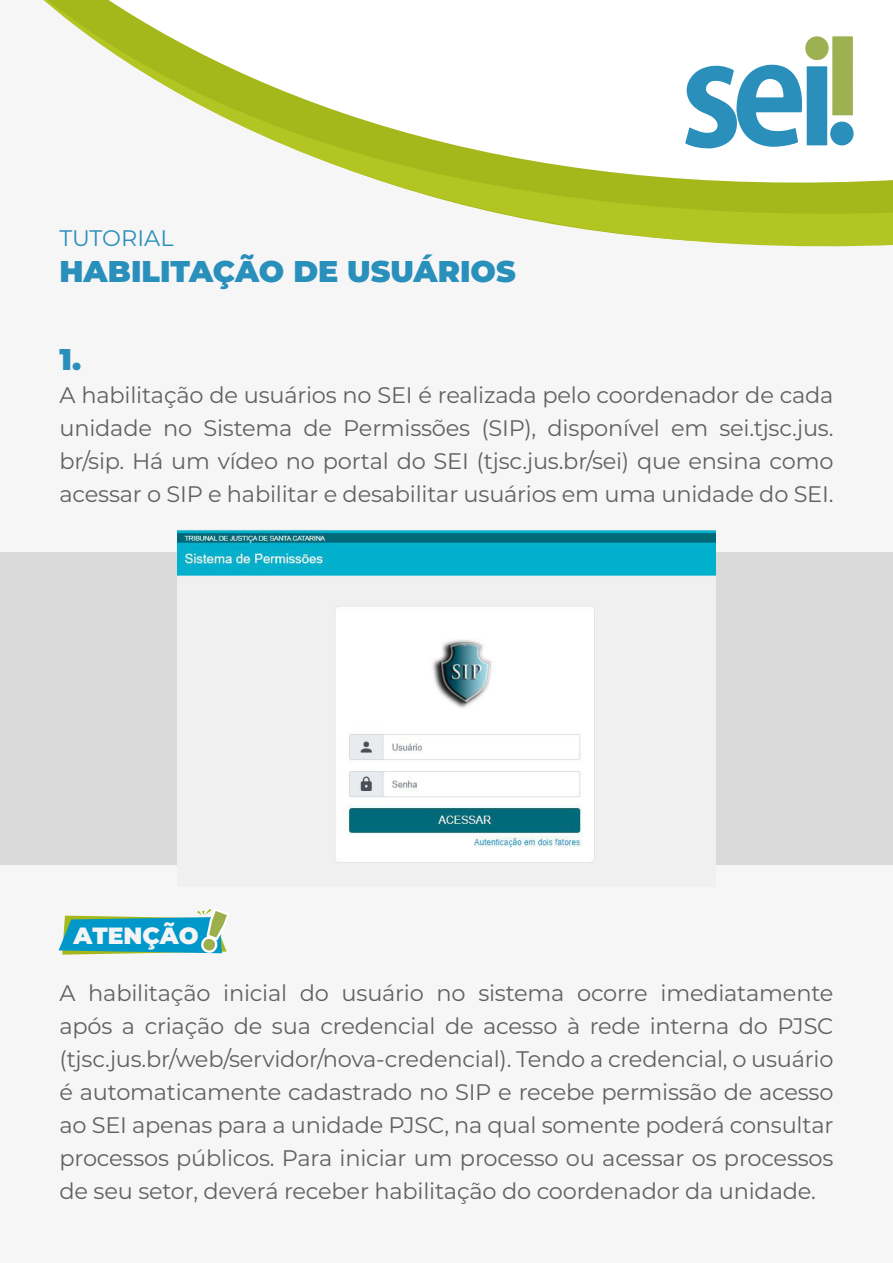
<style>
.page{position:relative;width:893px;height:1263px;background:#fff}
.page>*{position:absolute;margin:0;border:0;box-sizing:border-box;transform-origin:0 0}
.t1{font:900 30px "Montserrat";color:#298fbb}
.t2{font:900 23.55px "Montserrat";color:#f5f4f5}
.t3{font:22.5px/33px "Montserrat";letter-spacing:-.01em;color:#616160;text-align:justify}
.t4{font:22.5px "Montserrat";color:#298fbb}
</style>
<div class="page">
<svg style="left:43px;top:0;width:850px;height:247px"></svg>
<div style="left:0;top:552px;width:893px;height:312px;background:#dadada"></div>
<img style="left:178px;top:529px;width:537px;height:358px">
<svg style="left:59px;top:909px;width:168px;height:46px"></svg>
<p class="t4" style="left:60px;top:223px;width:116px">TUTORIAL</p>
<h1 class="t1" style="left:60px;top:249px;width:458px">HABILITAÇÃO DE USUÁRIOS</h1>
<h1 class="t1" style="left:60px;top:336px;width:23px">1.</h1>
<p class="t3" style="left:60px;top:377px;width:775px">A habilitação de usuários no SEI é realizada pelo coordenador de cada unidade no Sistema de Permissões (SIP), disponível em sei.tjsc.jus. br/sip. Há um vídeo no portal do SEI (tjsc.jus.br/sei) que ensina como acessar o SIP e habilitar e desabilitar usuários em uma unidade do SEI.</p>
<p class="t2" style="left:73px;top:918px;width:127px">ATENÇÃO</p>
<p class="t3" style="left:60px;top:976px;width:775px">A habilitação inicial do usuário no sistema ocorre imediatamente após a criação de sua credencial de acesso à rede interna do PJSC (tjsc.jus.br/web/servidor/nova-credencial). Tendo a credencial, o usuário é automaticamente cadastrado no SIP e recebe permissão de acesso ao SEI apenas para a unidade PJSC, na qual somente poderá consultar processos públicos. Para iniciar um processo ou acessar os processos de seu setor, deverá receber habilitação do coordenador da unidade.</p>
</div>
